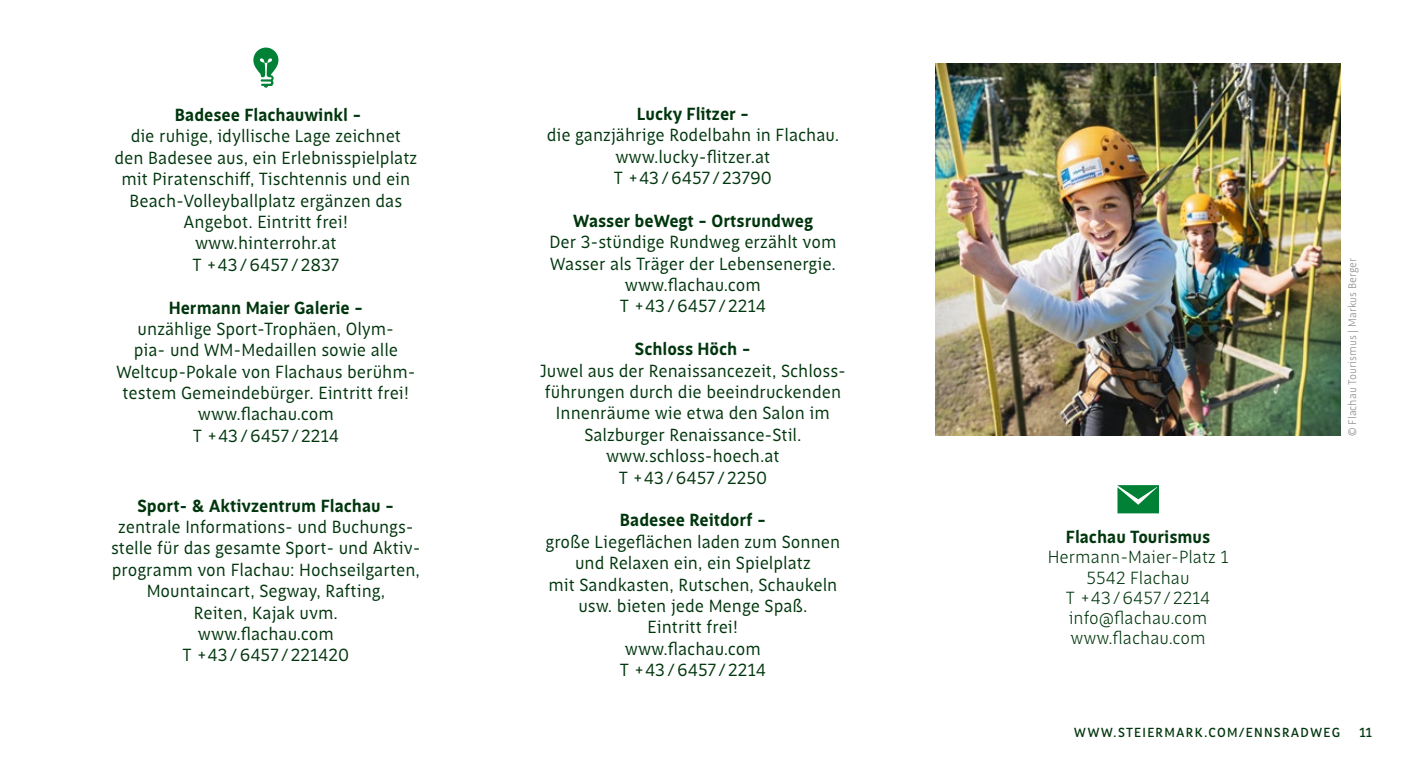
<style>
.page{position:relative;width:1404px;height:766px;background:#fff}
.page>*{position:absolute;margin:0;border:0;box-sizing:border-box;transform-origin:0 0}
.t1{font:18px/21.4px "Saya FY";color:#00360d;text-align:center}
.t2{font:700 18px "Saya FY";color:#00360d}
.t3{font:300 18px/20.2px "Saya FY";color:#00360d;text-align:center}
.t4{font:500 13.5px "Saya FY";letter-spacing:.09em;color:#00360d}
.t5{font:300 11.25px "Saya FY";color:#878786}
</style>
<div class="page">
<img style="left:935px;top:64px;width:404px;height:372px">
<svg style="left:253px;top:48px;width:25px;height:40px"></svg>
<svg style="left:1117px;top:485px;width:41px;height:28px"></svg>
<p class="t2" style="left:175px;top:104px;width:188px">Badesee Flachauwinkl –</p>
<p class="t1" style="left:114px;top:125px;width:304px">die ruhige, idyllische Lage zeichnet den Badesee aus, ein Erlebnisspielplatz mit Piratenschiff, Tischtennis und ein<br>Beach-Volleyballplatz ergänzen das<br>Angebot. Eintritt frei! www.hinterrohr.at<br>T +43/6457/2837</p>
<p class="t2" style="left:169px;top:296px;width:196px">Hermann Maier Galerie –</p>
<p class="t1" style="left:116px;top:318px;width:301px">unzählige Sport-Trophäen, Olym-<br>pia- und WM-Medaillen sowie alle<br>Weltcup-Pokale von Flachaus berühm&shy;testem Gemeindebürger. Eintritt frei! www.flachau.com<br>T +43/6457/2214</p>
<p class="t2" style="left:138px;top:494px;width:258px">Sport- &amp; Aktivzentrum Flachau –</p>
<p class="t1" style="left:111px;top:516px;width:311px">zentrale Informations- und Buchungs&shy;stelle für das gesamte Sport- und Aktiv&shy;programm von Flachau: Hochseilgarten,<br>Mountaincart, Segway, Rafting,<br>Reiten, Kajak uvm.<br>www.flachau.com<br>T +43/6457/221420</p>
<p class="t2" style="left:636px;top:103px;width:114px">Lucky Flitzer –</p>
<p class="t1" style="left:546px;top:124px;width:294px">die ganzjährige Rodelbahn in Flachau. www.lucky-flitzer.at<br>T +43/6457/23790</p>
<p class="t2" style="left:573px;top:210px;width:241px">Wasser beWegt – Ortsrundweg</p>
<p class="t1" style="left:549px;top:231px;width:288px">Der 3-stündige Rundweg erzählt vom<br>Wasser als Träger der Lebensenergie. www.flachau.com<br>T +43/6457/2214</p>
<p class="t2" style="left:635px;top:338px;width:117px">Schloss Höch –</p>
<p class="t1" style="left:540px;top:359px;width:308px">Juwel aus der Renaissancezeit, Schloss&shy;führungen durch die beeindruckenden<br>Innenräume wie etwa den Salon im<br>Salzburger Renaissance-Stil. www.schloss-hoech.at<br>T +43/6457/2250</p>
<p class="t2" style="left:619px;top:509px;width:148px">Badesee Reitdorf –</p>
<p class="t1" style="left:545px;top:530px;width:296px">große Liegeflächen laden zum Sonnen und Relaxen ein, ein Spielplatz<br>mit Sandkasten, Rutschen, Schaukeln usw. bieten jede Menge Spaß.<br>Eintritt frei!<br>www.flachau.com<br>T +43/6457/2214</p>
<p class="t2" style="left:1065px;top:525px;width:146px">Flachau Tourismus</p>
<p class="t3" style="left:1047px;top:546px;width:182px">Hermann-Maier-Platz 1<br>5542 Flachau<br>T +43/6457/2214 info@flachau.com www.flachau.com</p>
<p class="t5" style="left:1345px;top:436px;width:179px;rotate:-90deg">© Flachau Tourismus | Markus Berger</p>
<p class="t4" style="left:1073px;top:723px;width:268px">WWW.STEIERMARK.COM/ENNSRADWEG</p>
<p class="t4" style="left:1358px;top:724px;width:14px">11</p>
</div>
